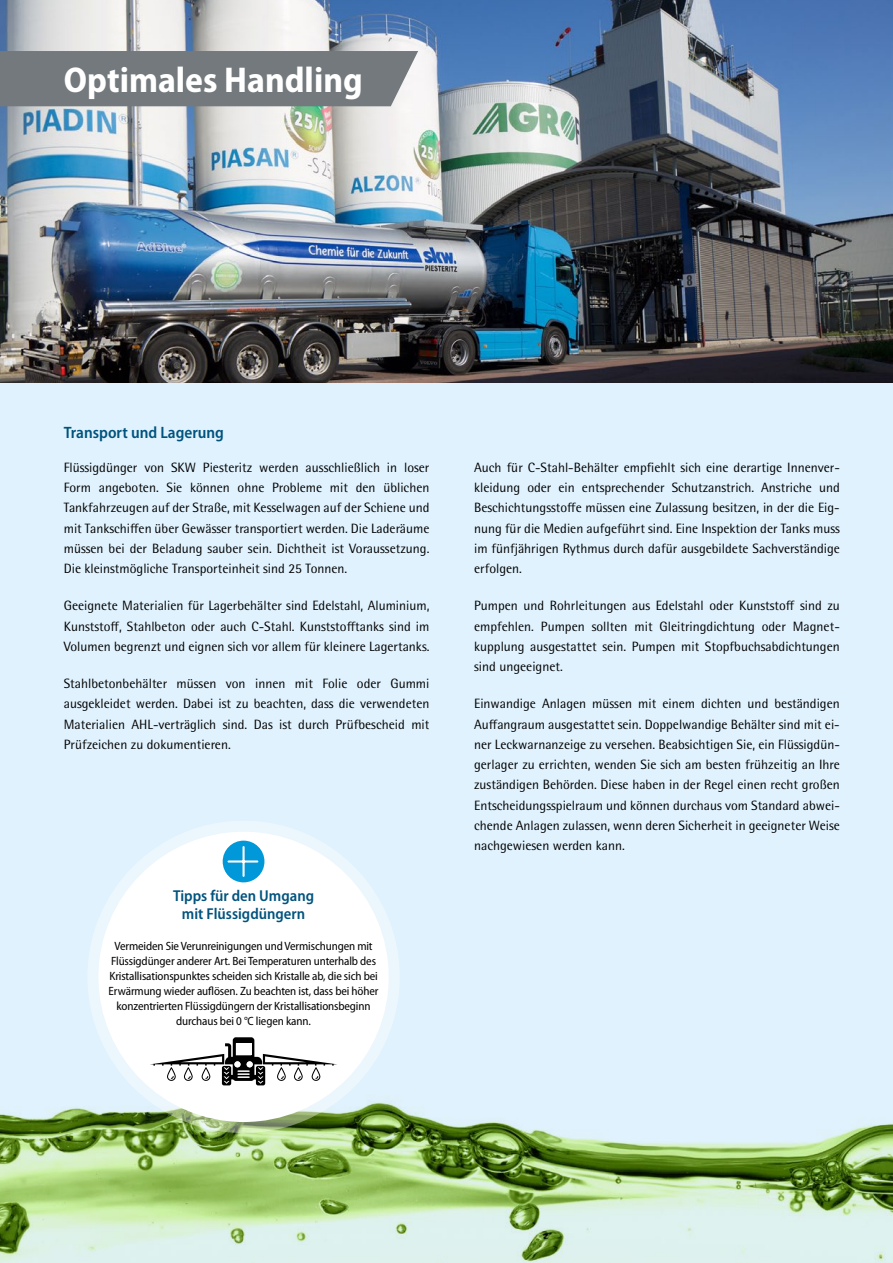
<style>
.page{position:relative;width:893px;height:1263px;background:#e0f2fd}
.page>*{position:absolute;margin:0;border:0;box-sizing:border-box;transform-origin:0 0}
.t1{font:700 semi-condensed 36px "Myriad Pro";color:#fff}
.t2{font:600 semi-condensed 16.5px "Myriad Pro";color:#00537e}
.t3{font:600 semi-condensed 15.9px/18px "Myriad Pro";color:#00537e;text-align:center}
.t4{font:13.5px/20.2px "Rotis Semi Sans Pro";color:#000;text-align:justify}
.t5{font:semi-condensed 12px/15px "Myriad Pro";letter-spacing:-.01em;color:#000;text-align:center}
</style>
<div class="page">
<img style="left:0;top:1096px;width:893px;height:167px">
<img style="left:0;top:0;width:893px;height:383px">
<div style="left:0;top:51px;width:418px;height:55px;background:#73797c"></div>
<svg style="left:87px;top:821px;width:313px;height:312px;fill:#ecf7fd"></svg>
<div style="left:98px;top:832px;width:291px;height:290px;background:#fff;border-radius:50%"></div>
<div style="left:223px;top:841px;width:41px;height:41px;background:#0098d8;border-radius:50%"></div>
<hr style="left:229px;top:860px;width:28px;height:2px;background:#fff">
<hr style="left:243px;top:847px;width:2px;height:29px;background:#fff">
<svg style="left:150px;top:1037px;width:187px;height:48px"></svg>
<h1 class="t1" style="left:64px;top:56px;width:300px">Optimales Handling</h1>
<p class="t2" style="left:64px;top:422px;width:162px">Transport und Lagerung</p>
<p class="t4" style="left:64px;top:457px;width:367px">Flüssigdünger von SKW Piesteritz werden ausschließlich in loser Form angeboten. Sie können ohne Probleme mit den üblichen Tankfahrzeugen auf der Straße, mit Kesselwagen auf der Schiene und mit Tankschiffen über Gewässer transportiert werden. Die Laderäume müssen bei der Beladung sauber sein. Dichtheit ist Voraussetzung.<br>Die kleinstmögliche Transporteinheit sind 25 Tonnen.</p>
<p class="t4" style="left:64px;top:596px;width:367px">Geeignete Materialien für Lagerbehälter sind Edelstahl, Aluminium, Kunststoff, Stahlbeton oder auch C-Stahl. Kunststofftanks sind im Volumen begrenzt und eignen sich vor allem für kleinere Lagertanks.</p>
<p class="t4" style="left:64px;top:673px;width:367px">Stahlbetonbehälter müssen von innen mit Folie oder Gummi ausgekleidet werden. Dabei ist zu beachten, dass die verwendeten Materialien AHL-verträglich sind. Das ist durch Prüfbescheid mit Prüfzeichen zu dokumentieren.</p>
<p class="t3" style="left:173px;top:887px;width:143px">Tipps für den Umgang mit Flüssigdüngern</p>
<p class="t5" style="left:109px;top:938px;width:271px">Vermeiden Sie Verunreinigungen und Vermischungen mit Flüssigdünger anderer Art. Bei Temperaturen unterhalb des Kristallisationspunktes scheiden sich Kristalle ab, die sich bei Erwärmung wieder auflösen. Zu beachten ist, dass bei höher konzentrierten Flüssigdüngern der Kristallisationsbeginn durchaus bei 0 °C liegen kann.</p>
<p class="t4" style="left:474px;top:457px;width:367px">Auch für C-Stahl-Behälter empfiehlt sich eine derartige Innenver&shy;kleidung oder ein entsprechender Schutzanstrich. Anstriche und Beschichtungsstoffe müssen eine Zulassung besitzen, in der die Eig&shy;nung für die Medien aufgeführt sind. Eine Inspektion der Tanks muss im fünfjährigen Rythmus durch dafür ausgebildete Sachverständige erfolgen.</p>
<p class="t4" style="left:474px;top:596px;width:367px">Pumpen und Rohrleitungen aus Edelstahl oder Kunststoff sind zu empfehlen. Pumpen sollten mit Gleitringdichtung oder Magnet&shy;kupplung ausgestattet sein. Pumpen mit Stopfbuchsabdichtungen sind ungeeignet.</p>
<p class="t4" style="left:474px;top:694px;width:367px">Einwandige Anlagen müssen mit einem dichten und beständigen Auffangraum ausgestattet sein. Doppelwandige Behälter sind mit ei&shy;ner Leckwarnanzeige zu versehen. Beabsichtigen Sie, ein Flüssigdün&shy;gerlager zu errichten, wenden Sie sich am besten frühzeitig an Ihre zuständigen Behörden. Diese haben in der Regel einen recht großen Entscheidungsspielraum und können durchaus vom Standard abwei&shy;chende Anlagen zulassen, wenn deren Sicherheit in geeigneter Weise nachgewiesen werden kann.</p>
</div>
